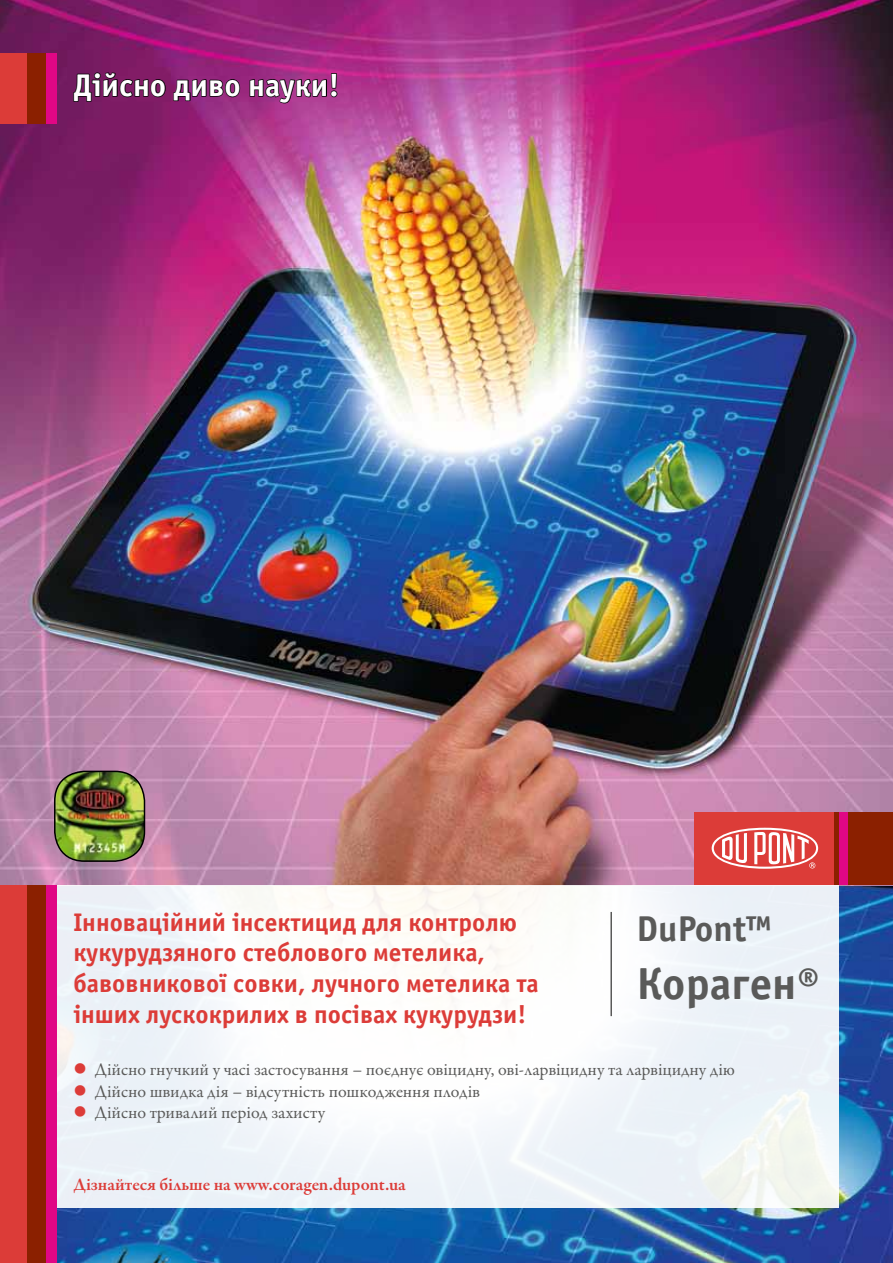
<style>
.page{position:relative;width:893px;height:1263px;background:#fff}
.page>*{position:absolute;margin:0;border:0;box-sizing:border-box;transform-origin:0 0}
.t1{font:700 45px "Officina Sans C";color:#5a5a59}
.t2{font:700 36px "Officina Sans C";color:#5a5a59}
.t3{font:700 31.5px "Officina Sans C";color:#fff}
.t4{font:700 25.5px/30.6px "Officina Sans C";color:#dc3c38}
.t5{font:18px/21.6px "Garamond Premr Pro";color:#5a5a59}
.t6{font:600 18px "Garamond Premr Pro";color:#dc3c38}
</style>
<div class="page">
<img style="left:57px;top:885px;width:836px;height:378px">
<img style="left:0;top:0;width:893px;height:885px">
<div style="left:694px;top:812px;width:150px;height:73px;background:#dc3c38"></div>
<div style="left:834px;top:812px;width:59px;height:73px;background:#8b2000"></div>
<div style="left:839px;top:812px;width:9px;height:73px;background:#e00785"></div>
<svg style="left:712px;top:828px;width:106px;height:41px"></svg>
<div style="left:0;top:53px;width:52px;height:70px;background:#dc3c38"></div>
<div style="left:27px;top:53px;width:19px;height:70px;background:#8b2000"></div>
<div style="left:46px;top:53px;width:11px;height:70px;background:#e00785"></div>
<img style="left:55px;top:771px;width:89px;height:90px">
<div style="left:54px;top:771px;width:91px;height:91px;border:2px solid #000;border-radius:30px"></div>
<div style="left:0;top:885px;width:839px;height:323px;background:#f2f6f9"></div>
<div style="left:0;top:885px;width:52px;height:378px;background:#dc3c38"></div>
<div style="left:27px;top:885px;width:19px;height:378px;background:#8b2000"></div>
<div style="left:46px;top:885px;width:11px;height:378px;background:#e00785"></div>
<hr style="left:610px;top:912px;width:2px;height:104px;background:#5a5a59">
<svg style="left:72px;top:72px;width:94px;height:31px;background:#5a1348"></svg>
<svg style="left:173px;top:78px;width:68px;height:24px;background:#631a54"></svg>
<svg style="left:248px;top:21px;width:90px;height:92px;background:#942979"></svg>
<h3 class="t3" style="left:73px;top:68px;width:268px">Дійсно диво науки!</h3>
<h3 class="t4" style="left:73px;top:907px;width:467px">Інноваційний інсектицид для контролю кукурудзяного стеблового метелика, бавовникової совки, лучного метелика та інших лускокрилих в посівах кукурудзи!</h3>
<h2 class="t2" style="left:636px;top:908px;width:136px">DuPont™</h2>
<h1 class="t1" style="left:636px;top:958px;width:185px">Кораген®</h1>
<p class="t5" style="left:95px;top:1059px;width:642px">Дійсно гнучкий у часі застосування – поєднує овіцидну, ові-ларвіцидну та ларвіцидну дію<br>Дійсно швидка дія – відсутність пошкодження плодів<br>Дійсно тривалий період захисту</p>
<p class="t6" style="left:73px;top:1173px;width:334px">Дізнайтеся більше на www.coragen.dupont.ua</p>
</div>
